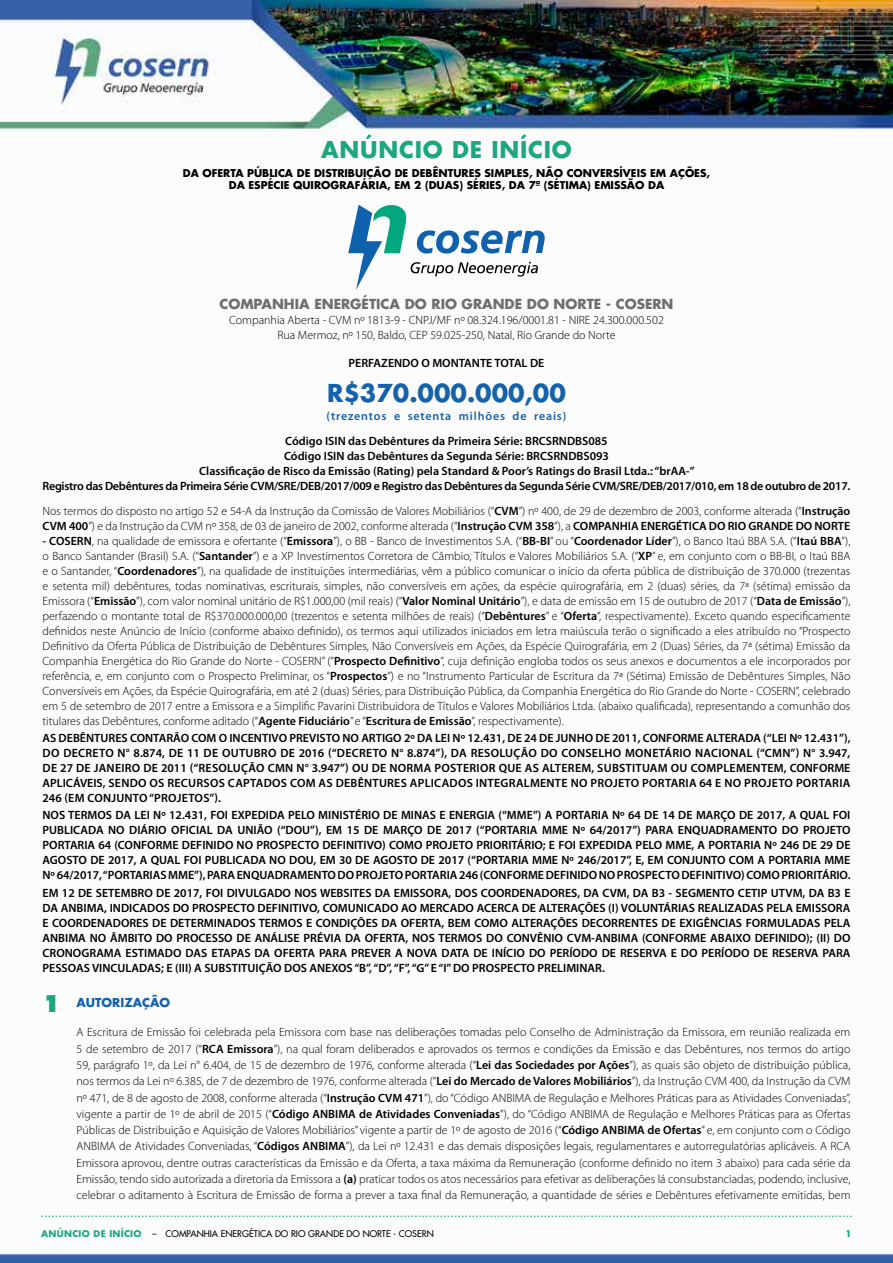
<style>
.page{position:relative;width:893px;height:1263px;background:#fff}
.page>*{position:absolute;margin:0;border:0;box-sizing:border-box;transform-origin:0 0}
.t1{font:700 24px "Futura";color:#1461ac}
.t2{font:700 22.5px "Futura";letter-spacing:.035em;color:#1ca87f}
.t3{font:700 13.5px "Futura";color:#706f6f}
.t4{font:300 12px/15px "Myriad Pro";color:#000;text-align:justify}
.t5{font:600 12px/15px "Myriad Pro";color:#000}
.t6{font:600 12px "Myriad Pro";letter-spacing:.02em;color:#000}
.t7{font:600 12px "Myriad Pro";letter-spacing:.07em;color:#1461ac}
.t8{font:700 12px "Futura";color:#1461ac}
.t9{font:700 10.5px/12px "Futura";color:#000;text-align:center}
.t10{font:9px "Futura";color:#000}
.t11{font:700 9px "Futura";color:#1ca87f}
.s1{font-weight:600}
.s2{font-weight:800;font-size:22.5px;color:#1ca87f}
.s3{font-weight:700;color:#1ca87f}
</style>
<div class="page">
<img style="left:0;top:0;width:893px;height:1263px">
<svg style="left:41px;top:1216px;width:811px;height:1px"></svg>
<svg style="left:348px;top:205px;width:197px;height:84px"></svg>
<h2 class="t2" style="left:321px;top:134px;width:252px">ANÚNCIO DE INÍCIO</h2>
<p class="t9" style="left:183px;top:167px;width:529px">DA OFERTA PÚBLICA DE DISTRIBUIÇÃO DE DEBÊNTURES SIMPLES, NÃO CONVERSÍVEIS EM AÇÕES,<br>DA ESPÉCIE QUIROGRAFÁRIA, EM 2 (DUAS) SÉRIES, DA 7ª (SÉTIMA) EMISSÃO DA</p>
<p class="t3" style="left:219px;top:294px;width:456px">COMPANHIA ENERGÉTICA DO RIO GRANDE DO NORTE - COSERN</p>
<p class="t4" style="left:229px;top:313px;width:436px;text-align:center">Companhia Aberta - CVM nº 1813-9 - CNPJ/MF nº 08.324.196/0001.81 - NIRE 24.300.000.502<br>Rua Mermoz, nº 150, Baldo, CEP 59.025-250, Natal, Rio Grande do Norte</p>
<p class="t5" style="left:349px;top:356px;width:197px">PERFAZENDO O MONTANTE TOTAL DE</p>
<h1 class="t1" style="left:327px;top:377px;width:240px">R$370.000.000,00</h1>
<p class="t7" style="left:327px;top:410px;width:241px">(trezentos e setenta milhões de reais)</p>
<p class="t5" style="left:43px;top:434px;width:809px;text-align:center">Código ISIN das Debêntures da Primeira Série: BRCSRNDBS085<br>Código ISIN das Debêntures da Segunda Série: BRCSRNDBS093<br>Classificação de Risco da Emissão (Rating) pela Standard &amp; Poor’s Ratings do Brasil Ltda.: “brAA-”<br>Registro das Debêntures da Primeira Série CVM/SRE/DEB/2017/009 e Registro das Debêntures da Segunda Série CVM/SRE/DEB/2017/010, em 18 de outubro de 2017.</p>
<p class="t4" style="left:43px;top:504px;width:809px">Nos termos do disposto no artigo 52 e 54-A da Instrução da Comissão de Valores Mobiliários (“<span class="s1">CVM</span>”) nº 400, de 29 de dezembro de 2003, conforme alterada (“<span class="s1">Instrução<br>CVM 400</span>”) e da Instrução da CVM nº 358, de 03 de janeiro de 2002, conforme alterada (“<span class="s1">Instrução CVM 358</span>”), a <span class="s1">COMPANHIA ENERGÉTICA DO RIO GRANDE DO NORTE</span></p>
<p class="t4" style="left:43px;top:534px;width:809px"><span class="s1">- COSERN</span>, na qualidade de emissora e ofertante (“<span class="s1">Emissora</span>”), o BB - Banco de Investimentos S.A. (“<span class="s1">BB-BI</span>” ou “<span class="s1">Coordenador Líder</span>”), o Banco Itaú BBA S.A. (“<span class="s1">Itaú BBA</span>”), o Banco Santander (Brasil) S.A. (“<span class="s1">Santander</span>”) e a XP Investimentos Corretora de Câmbio, Títulos e Valores Mobiliários S.A. (“<span class="s1">XP</span>” e, em conjunto com o BB-BI, o Itaú BBA e o Santander, “<span class="s1">Coordenadores</span>”), na qualidade de instituições intermediárias, vêm a público comunicar o início da oferta pública de distribuição de 370.000 (trezentas e setenta mil) debêntures, todas nominativas, escriturais, simples, não conversíveis em ações, da espécie quirografária, em 2 (duas) séries, da 7ª (sétima) emissão da Emissora (“<span class="s1">Emissão</span>”), com valor nominal unitário de R$1.000,00 (mil reais) (“<span class="s1">Valor Nominal Unitário</span>”), e data de emissão em 15 de outubro de 2017 (“<span class="s1">Data de Emissão</span>”), perfazendo o montante total de R$370.000.000,00 (trezentos e setenta milhões de reais) (“<span class="s1">Debêntures</span>” e “<span class="s1">Oferta</span>”, respectivamente). Exceto quando especificamente definidos neste Anúncio de Início (conforme abaixo definido), os termos aqui utilizados iniciados em letra maiúscula terão o significado a eles atribuído no “Prospecto Definitivo da Oferta Pública de Distribuição de Debêntures Simples, Não Conversíveis em Ações, da Espécie Quirografária, em 2 (Duas) Séries, da 7ª (sétima) Emissão da Companhia Energética do Rio Grande do Norte - COSERN” (“<span class="s1">Prospecto Definitivo</span>”, cuja definição engloba todos os seus anexos e documentos a ele incorporados por referência, e, em conjunto com o Prospecto Preliminar, os “<span class="s1">Prospectos</span>”) e no “Instrumento Particular de Escritura da 7ª (Sétima) Emissão de Debêntures Simples, Não Conversíveis em Ações, da Espécie Quirografária, em até 2 (duas) Séries, para Distribuição Pública, da Companhia Energética do Rio Grande do Norte - COSERN”, celebrado em 5 de setembro de 2017 entre a Emissora e a Simplific Pavarini Distribuidora de Títulos e Valores Mobiliários Ltda. (abaixo qualificada), representando a comunhão dos titulares das Debêntures, conforme aditado (“<span class="s1">Agente Fiduciário</span>” e “<span class="s1">Escritura de Emissão</span>”, respectivamente).</p>
<p class="t5" style="left:43px;top:731px;width:809px">AS DEBÊNTURES CONTARÃO COM O INCENTIVO PREVISTO NO ARTIGO 2º DA LEI Nº 12.431, DE 24 DE JUNHO DE 2011, CONFORME ALTERADA (“LEI Nº 12.431”), do Decreto</p>
<p class="t6" style="left:118px;top:747px;width:236px">n° 8.874, de 11 de OUTUBRO de 2016 (“Decreto</p>
<p class="t5" style="left:391px;top:746px;width:95px">n° 8.874”), da Resolu</p>
<p class="t5" style="left:513px;top:746px;width:64px">ção do Conselho</p>
<p class="t5" style="left:625px;top:746px;width:19px">Monet</p>
<p class="t5" style="left:664px;top:746px;width:15px">ário</p>
<p class="t5" style="left:695px;top:746px;width:17px">Nacional</p>
<p class="t5" style="left:756px;top:746px;width:95px">(“CMN”) n° 3.947,</p>
<p class="t5" style="left:43px;top:761px;width:59px">de 27 de janeiro</p>
<p class="t5" style="left:143px;top:761px;width:70px">de 2011 (“Resolu</p>
<p class="t6" style="left:241px;top:762px;width:611px">ção CMN n° 3.947”) OU DE NORMA POSTERIOR QUE AS ALTEREM, SUBSTITUAM OU COMPLEMENTEM, CONFORME</p>
<p class="t5" style="left:43px;top:776px;width:75px">APLICÁVEIS, sendo</p>
<p class="t5" style="left:150px;top:776px;width:26px">os recursos</p>
<p class="t5" style="left:228px;top:776px;width:9px">captados</p>
<p class="t5" style="left:290px;top:776px;width:10px">com</p>
<p class="t5" style="left:319px;top:776px;width:34px">as Debêntures</p>
<p class="t5" style="left:410px;top:776px;width:8px">aplicados</p>
<p class="t6" style="left:476px;top:777px;width:376px">INTEGRALMENTE NO PROJETO PORTARIA 64 E NO PROJETO PORTARIA</p>
<p class="t5" style="left:43px;top:790px;width:809px;line-height:17.1px">246 (EM CONJUNTO “PROJETOS”).<br>NOS TERMOS DA LEI Nº 12.431, FOI EXPEDIDA PELO MINISTÉRIO DE MINAS E ENERGIA (“MME”) A PORTARIA Nº 64 DE 14 DE MARÇO DE 2017, A QUAL FOI</p>
<p class="t5" style="left:43px;top:823px;width:809px;text-align:justify">PUBLICADA NO DIÁRIO OFICIAL DA UNIÃO (“DOU”), EM 15 DE MARÇO DE 2017 (“PORTARIA MME Nº 64/2017”) PARA ENQUADRAMENTO DO PROJETO PORTARIA 64 (CONFORME DEFINIDO NO PROSPECTO DEFINITIVO) COMO PROJETO PRIORITÁRIO; E FOI EXPEDIDA PELO MME, A PORTARIA Nº 246 DE 29 DE AGOSTO DE 2017, A QUAL FOI PUBLICADA NO DOU, EM 30 DE AGOSTO DE 2017 (“PORTARIA MME Nº 246/2017”, E, EM CONJUNTO COM A PORTARIA MME Nº 64/2017, “PORTARIAS MME”), PARA ENQUADRAMENTO DO PROJETO PORTARIA 246 (CONFORME DEFINIDO NO PROSPECTO DEFINITIVO) COMO PRIORITÁRIO.</p>
<p class="t5" style="left:43px;top:885px;width:809px;text-align:justify">EM 12 DE SETEMBRO DE 2017, FOI DIVULGADO NOS WEBSITES DA EMISSORA, DOS COORDENADORES, DA CVM, DA B3 - SEGMENTO CETIP UTVM, DA B3 E DA ANBIMA, INDICADOS DO PROSPECTO DEFINITIVO, COMUNICADO AO MERCADO ACERCA DE ALTERAÇÕES (I) VOLUNTÁRIAS REALIZADAS PELA EMISSORA E COORDENADORES DE DETERMINADOS TERMOS E CONDIÇÕES DA OFERTA, BEM COMO ALTERAÇÕES DECORRENTES DE EXIGÊNCIAS FORMULADAS PELA ANBIMA NO ÂMBITO DO PROCESSO DE ANÁLISE PRÉVIA DA OFERTA, NOS TERMOS DO CONVÊNIO CVM-ANBIMA (CONFORME ABAIXO DEFINIDO); (II) DO CRONOGRAMA ESTIMADO DAS ETAPAS DA OFERTA PARA PREVER A NOVA DATA DE INÍCIO DO PERÍODO DE RESERVA E DO PERÍODO DE RESERVA PARA PESSOAS VINCULADAS; E (III) A SUBSTITUIÇÃO DOS ANEXOS “B”, “D”, “F”, “G” E “I” DO PROSPECTO PRELIMINAR.</p>
<p class="t8" style="left:43px;top:994px;width:129px"><span class="s2">1</span> AUTORIZAÇÃO</p>
<p class="t4" style="left:77px;top:1024px;width:775px;line-height:16.2px">A Escritura de Emissão foi celebrada pela Emissora com base nas deliberações tomadas pelo Conselho de Administração da Emissora, em reunião realizada em 5 de setembro de 2017 (“<span class="s1">RCA Emissora</span>”), na qual foram deliberados e aprovados os termos e condições da Emissão e das Debêntures, nos termos do artigo 59, parágrafo 1º, da Lei n° 6.404, de 15 de dezembro de 1976, conforme alterada (“<span class="s1">Lei das Sociedades por Ações</span>”), as quais são objeto de distribuição pública, nos termos da Lei nº 6.385, de 7 de dezembro de 1976, conforme alterada (“<span class="s1">Lei do Mercado de Valores Mobiliários</span>”), da Instrução CVM 400, da Instrução da CVM nº 471, de 8 de agosto de 2008, conforme alterada (“<span class="s1">Instrução CVM 471</span>”), do “Código ANBIMA de Regulação e Melhores Práticas para as Atividades Conveniadas”, vigente a partir de 1º de abril de 2015 (“<span class="s1">Código ANBIMA de Atividades Conveniadas</span>”), do “Código ANBIMA de Regulação e Melhores Práticas para as Ofertas Públicas de Distribuição e Aquisição de Valores Mobiliários” vigente a partir de 1º de agosto de 2016 (“<span class="s1">Código ANBIMA de Ofertas</span>” e, em conjunto com o Código ANBIMA de Atividades Conveniadas, “<span class="s1">Códigos ANBIMA</span>”), da Lei nº 12.431 e das demais disposições legais, regulamentares e autorregulatórias aplicáveis. A RCA Emissora aprovou, dentre outras características da Emissão e da Oferta, a taxa máxima da Remuneração (conforme definido no item 3 abaixo) para cada série da Emissão, tendo sido autorizada a diretoria da Emissora a <span class="s1">(a)</span> praticar todos os atos necessários para efetivar as deliberações lá consubstanciadas, podendo, inclusive, celebrar o aditamento à Escritura de Emissão de forma a prever a taxa final da Remuneração, a quantidade de séries e Debêntures efetivamente emitidas, bem</p>
<p class="t10" style="left:41px;top:1227px;width:394px"><span class="s3">ANÚNCIO DE INÍCIO</span> – COMPANHIA ENERGÉTICA DO RIO GRANDE DO NORTE - COSERN</p>
<p class="t11" style="left:845px;top:1227px;width:8px">1</p>
</div>
